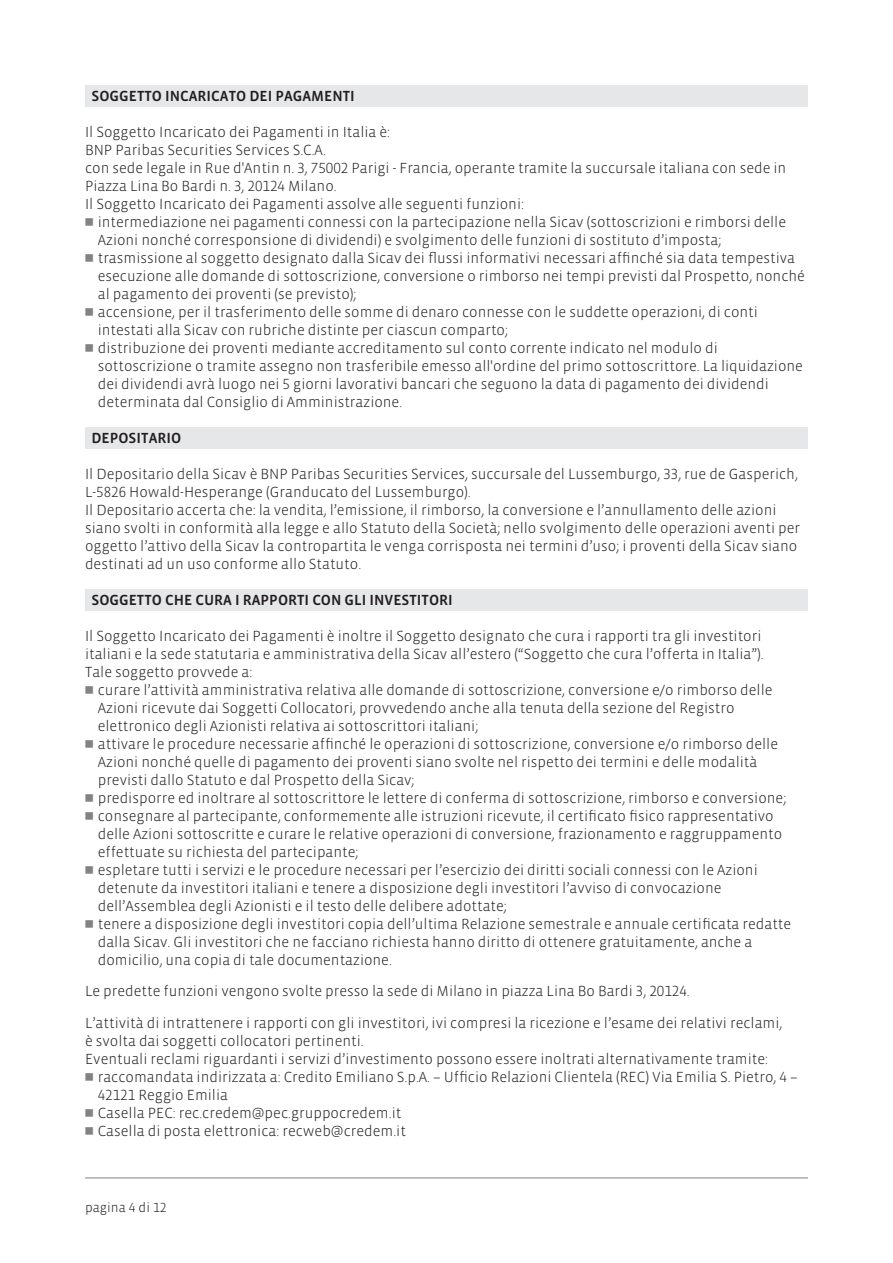
<style>
.page{position:relative;width:893px;height:1263px;background:#fff}
.page>*{position:absolute;margin:0;border:0;box-sizing:border-box;transform-origin:0 0}
.t1{font:300 15px/18px "Vista Sans OTCE";color:#231f20}
.t2{font:500 15px "Vista Sans OTCE";color:#231f20}
.t3{font:300 13.5px "Vista Sans OTCE";color:#231f20}
.s1{font-family:"Universal Newswith Comm Pi";font-weight:400;color:#808285}
</style>
<div class="page">
<div style="left:85px;top:85px;width:723px;height:21px;background:#e6e7e9"></div>
<div style="left:85px;top:427px;width:723px;height:22px;background:#e6e7e9"></div>
<div style="left:85px;top:589px;width:723px;height:22px;background:#e6e7e9"></div>
<hr style="left:85px;top:1177px;width:723px;height:1px;background:#808285">
<p class="t2" style="left:91px;top:91px;width:265px">SOGGETTO INCARICATO DEI PAGAMENTI</p>
<p class="t1" style="left:85px;top:124px;width:703px">Il Soggetto Incaricato dei Pagamenti in Italia è:<br>BNP Paribas Securities Services S.C.A.<br>con sede legale in Rue d'Antin n. 3, 75002 Parigi - Francia, operante tramite la succursale italiana con sede in Piazza Lina Bo Bardi n. 3, 20124 Milano.<br>Il Soggetto Incaricato dei Pagamenti assolve alle seguenti funzioni:</p>
<p class="t1" style="left:98px;top:214px;width:690px;text-indent:-13px"><span class="s1">-</span> intermediazione nei pagamenti connessi con la partecipazione nella Sicav (sottoscrizioni e rimborsi delle<br>Azioni nonché corresponsione di dividendi) e svolgimento delle funzioni di sostituto d’imposta;</p>
<p class="t1" style="left:98px;top:250px;width:709px;text-indent:-13px"><span class="s1">-</span> trasmissione al soggetto designato dalla Sicav dei flussi informativi necessari affinché sia data tempestiva esecuzione alle domande di sottoscrizione, conversione o rimborso nei tempi previsti dal Prospetto, nonché al pagamento dei proventi (se previsto);</p>
<p class="t1" style="left:98px;top:304px;width:662px;text-indent:-13px"><span class="s1">-</span> accensione, per il trasferimento delle somme di denaro connesse con le suddette operazioni, di conti intestati alla Sicav con rubriche distinte per ciascun comparto;</p>
<p class="t1" style="left:98px;top:340px;width:707px;text-indent:-13px"><span class="s1">-</span> distribuzione dei proventi mediante accreditamento sul conto corrente indicato nel modulo di sottoscrizione o tramite assegno non trasferibile emesso all'ordine del primo sottoscrittore. La liquidazione dei dividendi avrà luogo nei 5 giorni lavorativi bancari che seguono la data di pagamento dei dividendi determinata dal Consiglio di Amministrazione.</p>
<p class="t2" style="left:91px;top:433px;width:91px">DEPOSITARIO</p>
<p class="t1" style="left:85px;top:466px;width:717px">Il Depositario della Sicav è BNP Paribas Securities Services, succursale del Lussemburgo, 33, rue de Gasperich, L-5826 Howald-Hesperange (Granducato del Lussemburgo).<br>Il Depositario accerta che: la vendita, l’emissione, il rimborso, la conversione e l’annullamento delle azioni siano svolti in conformità alla legge e allo Statuto della Società; nello svolgimento delle operazioni aventi per oggetto l’attivo della Sicav la contropartita le venga corrisposta nei termini d’uso; i proventi della Sicav siano destinati ad un uso conforme allo Statuto.</p>
<p class="t2" style="left:91px;top:595px;width:363px">SOGGETTO CHE CURA I RAPPORTI CON GLI INVESTITORI</p>
<p class="t1" style="left:85px;top:628px;width:680px">Il Soggetto Incaricato dei Pagamenti è inoltre il Soggetto designato che cura i rapporti tra gli investitori italiani e la sede statutaria e amministrativa della Sicav all’estero (“Soggetto che cura l’offerta in Italia”).<br>Tale soggetto provvede a:</p>
<p class="t1" style="left:98px;top:682px;width:676px;text-indent:-13px"><span class="s1">-</span> curare l’attività amministrativa relativa alle domande di sottoscrizione, conversione e/o rimborso delle<br>Azioni ricevute dai Soggetti Collocatori, provvedendo anche alla tenuta della sezione del Registro elettronico degli Azionisti relativa ai sottoscrittori italiani;</p>
<p class="t1" style="left:98px;top:736px;width:682px;text-indent:-13px"><span class="s1">-</span> attivare le procedure necessarie affinché le operazioni di sottoscrizione, conversione e/o rimborso delle<br>Azioni nonché quelle di pagamento dei proventi siano svolte nel rispetto dei termini e delle modalità previsti dallo Statuto e dal Prospetto della Sicav;</p>
<p class="t1" style="left:85px;top:790px;width:703px"><span class="s1">-</span> predisporre ed inoltrare al sottoscrittore le lettere di conferma di sottoscrizione, rimborso e conversione;</p>
<p class="t1" style="left:98px;top:808px;width:686px;text-indent:-13px"><span class="s1">-</span> consegnare al partecipante, conformemente alle istruzioni ricevute, il certificato fisico rappresentativo delle Azioni sottoscritte e curare le relative operazioni di conversione, frazionamento e raggruppamento effettuate su richiesta del partecipante;</p>
<p class="t1" style="left:98px;top:862px;width:661px;text-indent:-13px"><span class="s1">-</span> espletare tutti i servizi e le procedure necessari per l’esercizio dei diritti sociali connessi con le Azioni detenute da investitori italiani e tenere a disposizione degli investitori l’avviso di convocazione dell’Assemblea degli Azionisti e il testo delle delibere adottate;</p>
<p class="t1" style="left:98px;top:916px;width:695px;text-indent:-13px"><span class="s1">-</span> tenere a disposizione degli investitori copia dell’ultima Relazione semestrale e annuale certificata redatte dalla Sicav. Gli investitori che ne facciano richiesta hanno diritto di ottenere gratuitamente, anche a domicilio, una copia di tale documentazione.</p>
<p class="t1" style="left:85px;top:976px;width:699px;line-height:31.5px">Le predette funzioni vengono svolte presso la sede di Milano in piazza Lina Bo Bardi 3, 20124.<br>L’attività di intrattenere i rapporti con gli investitori, ivi compresi la ricezione e l’esame dei relativi reclami,</p>
<p class="t1" style="left:85px;top:1033px;width:684px">è svolta dai soggetti collocatori pertinenti.<br>Eventuali reclami riguardanti i servizi d’investimento possono essere inoltrati alternativamente tramite:</p>
<p class="t1" style="left:98px;top:1069px;width:701px;text-indent:-13px"><span class="s1">-</span> raccomandata indirizzata a: Credito Emiliano S.p.A. – Ufficio Relazioni Clientela (REC) Via Emilia S. Pietro, 4 –<br>42121 Reggio Emilia</p>
<p class="t1" style="left:85px;top:1105px;width:318px"><span class="s1">-</span> Casella PEC: rec.credem@pec.gruppocredem.it</p>
<p class="t1" style="left:85px;top:1123px;width:322px"><span class="s1">-</span> Casella di posta elettronica: recweb@credem.it</p>
<p class="t3" style="left:85px;top:1201px;width:83px">pagina 4 di 12</p>
</div>
